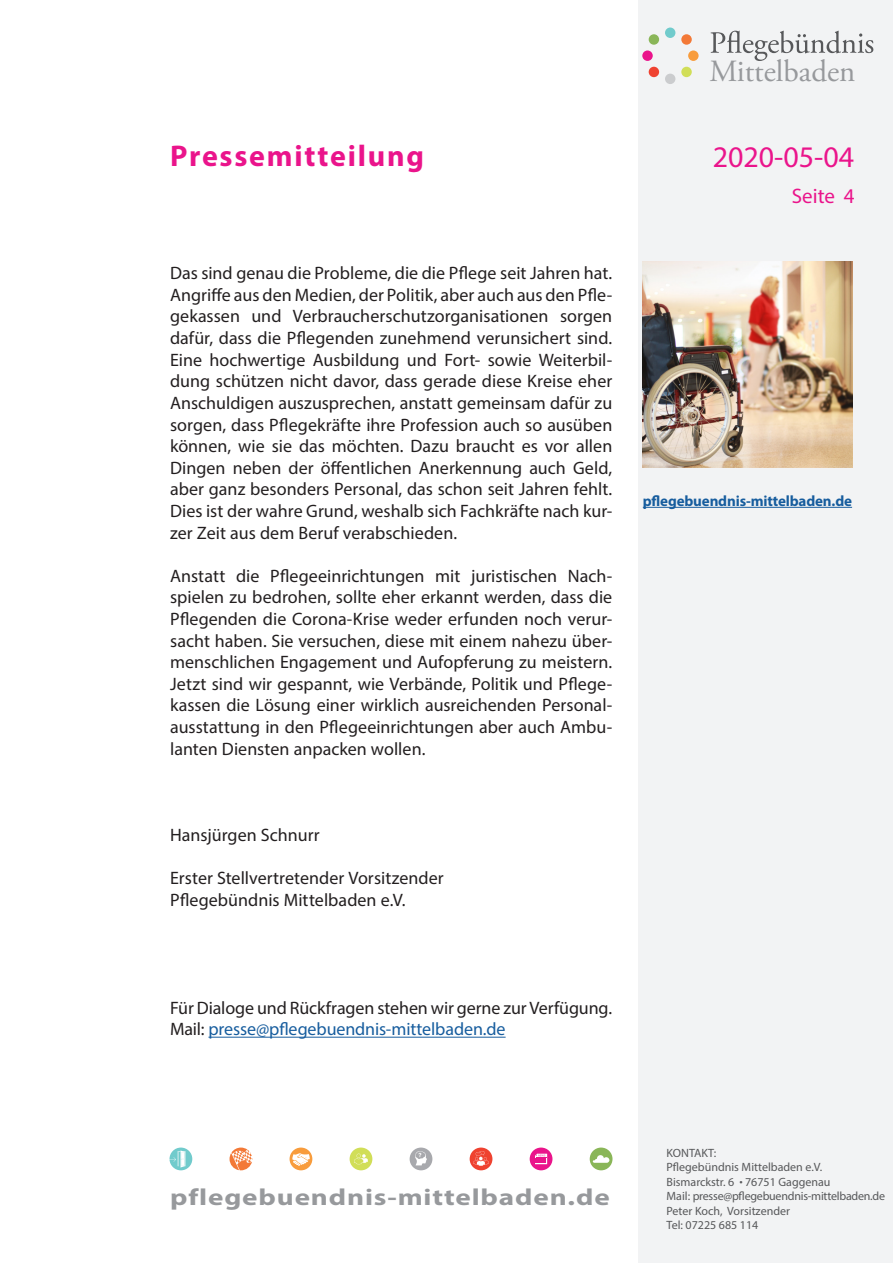
<style>
.page{position:relative;width:893px;height:1263px;background:#fff}
.page>*{position:absolute;margin:0;border:0;box-sizing:border-box;transform-origin:0 0}
.t1{font:30.75px "Adobe Garamond Pro";color:#97999c}
.t2{font:700 30px "Myriad Pro";letter-spacing:.06em;color:#ea148b}
.t3{font:30px "Myriad Pro";color:#ea148b}
.t4{font:700 23.25px "Myriad Pro";letter-spacing:.03em;color:#97999c;scale:1.25 1}
.t5{font:21px "Myriad Pro";color:#ea148b}
.t6{font:18px/21.6px "Myriad Pro";color:#231f20;text-align:justify}
.t7{font:700 15px "Myriad Pro";letter-spacing:-.01em;color:#175d9e}
.t8{font:12px/14.4px "Myriad Pro";color:#57585a}
.s1{color:#175d9e}
.s2{font-weight:700}
</style>
<div class="page">
<hr style="left:208px;top:1037px;width:298px;height:1px;background:#175d9e">
<div style="left:638px;top:0;width:255px;height:1263px;background:#f2f3f4"></div>
<div style="left:649px;top:34px;width:10px;height:11px;background:#8ab658;border-radius:50%"></div>
<div style="left:665px;top:28px;width:10px;height:10px;background:#71cbcc;border-radius:50%"></div>
<div style="left:681px;top:34px;width:11px;height:11px;background:#f37937;border-radius:50%"></div>
<div style="left:642px;top:50px;width:11px;height:11px;background:#ea148b;border-radius:50%"></div>
<div style="left:665px;top:74px;width:10px;height:10px;background:#cbccce;border-radius:50%"></div>
<div style="left:688px;top:50px;width:11px;height:11px;background:#f89c3c;border-radius:50%"></div>
<div style="left:681px;top:67px;width:11px;height:10px;background:#d1de58;border-radius:50%"></div>
<div style="left:649px;top:67px;width:10px;height:10px;background:#ef4230;border-radius:50%"></div>
<svg style="left:711px;top:31px;width:162px;height:30px"></svg>
<div style="left:290px;top:1147px;width:22px;height:23px;background:#f89c3c;border-radius:50%"></div>
<svg style="left:292px;top:1153px;width:18px;height:13px"></svg>
<svg style="left:169px;top:1147px;width:23px;height:23px"></svg>
<svg style="left:230px;top:1147px;width:23px;height:23px"></svg>
<div style="left:470px;top:1147px;width:22px;height:23px;background:#ef4230;border-radius:50%"></div>
<svg style="left:473px;top:1151px;width:16px;height:15px"></svg>
<svg style="left:530px;top:1147px;width:22px;height:23px"></svg>
<svg style="left:535px;top:1154px;width:12px;height:10px"></svg>
<div style="left:590px;top:1147px;width:22px;height:23px;background:#8ab658;border-radius:50%"></div>
<svg style="left:593px;top:1155px;width:16px;height:8px"></svg>
<div style="left:350px;top:1147px;width:22px;height:23px;background:#d1de58;border-radius:50%"></div>
<svg style="left:354px;top:1154px;width:14px;height:10px"></svg>
<div style="left:410px;top:1147px;width:22px;height:23px;background:#a8a9ad;border-radius:50%"></div>
<svg style="left:415px;top:1151px;width:12px;height:14px"></svg>
<img style="left:643px;top:261px;width:209px;height:207px">
<hr style="left:643px;top:507px;width:209px;height:1px;background:#175d9e">
<h2 class="t2" style="left:170px;top:137px;width:255px">Pressemitteilung</h2>
<p class="t6" style="left:170px;top:262px;width:444px">Das sind genau die Probleme, die die Pflege seit Jahren hat.<br>Angriffe aus den Medien, der Politik, aber auch aus den Pfle&shy;gekassen und Verbraucherschutzorganisationen sorgen dafür, dass die Pflegenden zunehmend verunsichert sind.<br>Eine hochwertige Ausbildung und Fort- sowie Weiterbil&shy;dung schützen nicht davor, dass gerade diese Kreise eher Anschuldigen auszusprechen, anstatt gemeinsam dafür zu sorgen, dass Pflegekräfte ihre Profession auch so ausüben können, wie sie das möchten. Dazu braucht es vor allen Dingen neben der öffentlichen Anerkennung auch Geld, aber ganz besonders Personal, das schon seit Jahren fehlt.<br>Dies ist der wahre Grund, weshalb sich Fachkräfte nach kur&shy;zer Zeit aus dem Beruf verabschieden.</p>
<p class="t6" style="left:170px;top:565px;width:444px">Anstatt die Pflegeeinrichtungen mit juristischen Nach&shy;spielen zu bedrohen, sollte eher erkannt werden, dass die Pflegenden die Corona-Krise weder erfunden noch verur&shy;sacht haben. Sie versuchen, diese mit einem nahezu über&shy;menschlichen Engagement und Aufopferung zu meistern.<br>Jetzt sind wir gespannt, wie Verbände, Politik und Pflege&shy;kassen die Lösung einer wirklich ausreichenden Personal&shy;ausstattung in den Pflegeeinrichtungen aber auch Ambu&shy;lanten Diensten anpacken wollen.</p>
<p class="t6" style="left:170px;top:824px;width:151px">Hansjürgen Schnurr</p>
<p class="t6" style="left:170px;top:867px;width:275px">Erster Stellvertretender Vorsitzender<br>Pflegebündnis Mittelbaden e.V.</p>
<h1 class="t1" style="left:709px;top:53px;width:148px">Mittelbaden</h1>
<h2 class="t3" style="left:713px;top:138px;width:143px">2020-05-04</h2>
<p class="t5" style="left:792px;top:183px;width:64px">Seite 4</p>
<p class="t7" style="left:643px;top:491px;width:211px">pflegebuendnis-mittelbaden.de</p>
<p class="t6" style="left:170px;top:997px;width:444px">Für Dialoge und Rückfragen stehen wir gerne zur Verfügung.<br>Mail: <span class="s1">presse@pflegebuendnis-mittelbaden.de</span></p>
<p class="t4" style="left:170px;top:1182px;width:353px">pflegebuendnis-mittelbaden.de</p>
<p class="t8" style="left:666px;top:1145px;width:220px">KONTAKT:<br>Pflegebündnis Mittelbaden e.V.<br>Bismarckstr. 6 <span class="s2">·</span> 76751 Gaggenau<br>Mail: presse@pflegebuendnis-mittelbaden.de<br>Peter Koch, Vorsitzender<br>Tel: 07225 685 114</p>
</div>
